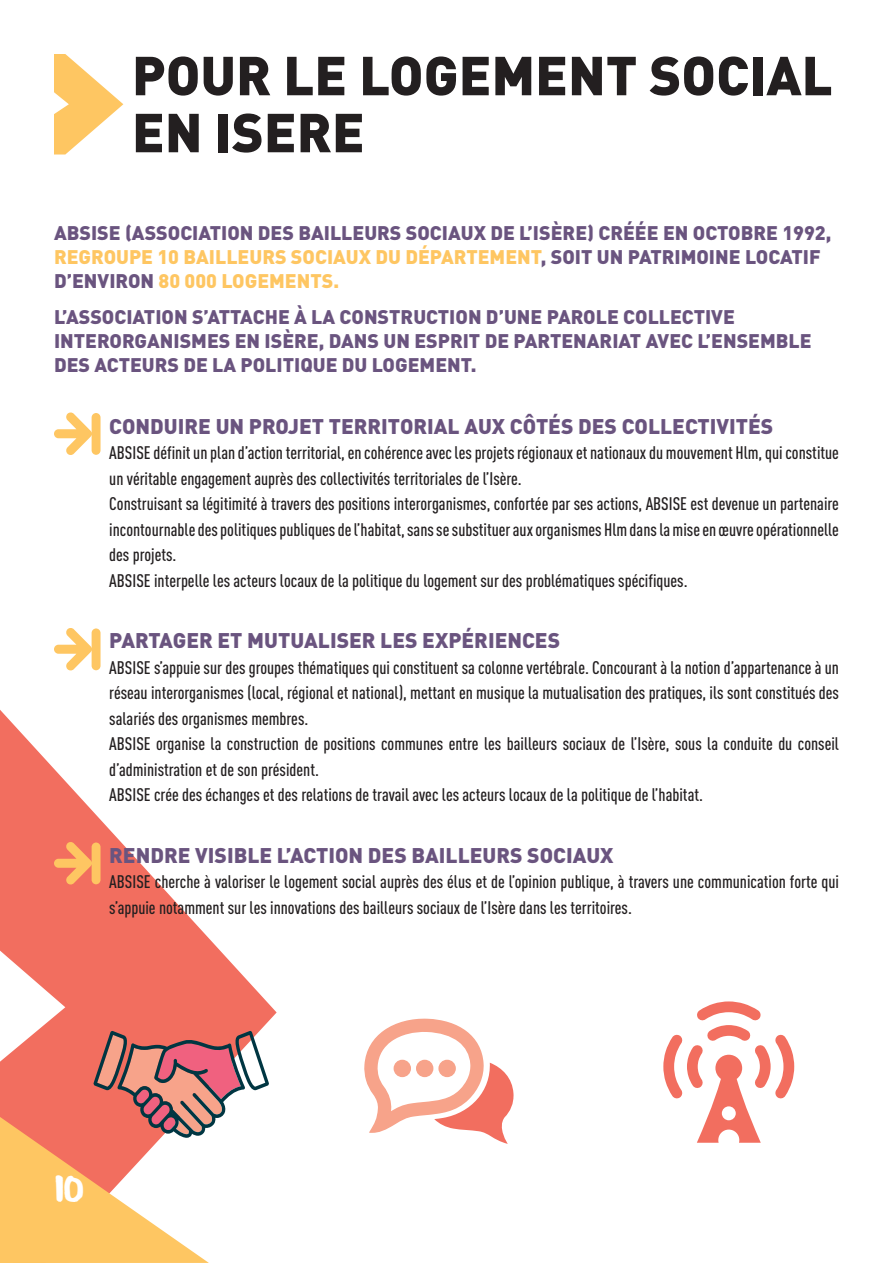
<style>
.page{position:relative;width:893px;height:1263px;background:#fff}
.page>*{position:absolute;margin:0;border:0;box-sizing:border-box;transform-origin:0 0}
.t1{font:900 54px/57px "DIN Pro";color:#231f20}
.t2{font:28.5px "From Where You Are";color:#fff}
.TITRE_VIOLET{font:900 21px "DIN Pro";color:#6a547f}
.TITRE_VIOLET-2{font:900 19.5px/24px "DIN Pro";color:#6a547f}
.Paragraphe_noir{font:500 condensed 18px/25.5px "DIN Pro";color:#231f20}
.s1{color:#fec662}
</style>
<div class="page">
<svg style="left:0;top:710px;width:277px;height:321px"></svg>
<svg style="left:54px;top:54px;width:69px;height:100px"></svg>
<svg style="left:54px;top:412px;width:47px;height:43px"></svg>
<svg style="left:54px;top:628px;width:47px;height:43px"></svg>
<svg style="left:54px;top:841px;width:47px;height:44px;background:#f89a60"></svg>
<svg style="left:0;top:1031px;width:269px;height:232px"></svg>
<svg style="left:364px;top:1018px;width:150px;height:126px"></svg>
<svg style="left:663px;top:1001px;width:131px;height:142px"></svg>
<p class="t1" style="left:132px;top:40px;width:702px">POUR LE LOGEMENT SOCIAL<br>EN ISERE</p>
<p class="TITRE_VIOLET-2" style="left:54px;top:219px;width:779px">ABSISE (ASSOCIATION DES BAILLEURS SOCIAUX DE L’ISÈRE) CRÉÉE EN OCTOBRE 1992,<br><span class="s1">REGROUPE 10 BAILLEURS SOCIAUX DU DÉPARTEMENT</span>, SOIT UN PATRIMOINE LOCATIF<br>D’ENVIRON <span class="s1">80 000 LOGEMENTS.</span></p>
<p class="TITRE_VIOLET-2" style="left:54px;top:303px;width:759px">L’ASSOCIATION S’ATTACHE À LA CONSTRUCTION D’UNE PAROLE COLLECTIVE<br>INTERORGANISMES EN ISÈRE, DANS UN ESPRIT DE PARTENARIAT AVEC L’ENSEMBLE<br>DES ACTEURS DE LA POLITIQUE DU LOGEMENT.</p>
<p class="TITRE_VIOLET" style="left:109px;top:408px;width:666px">CONDUIRE UN PROJET TERRITORIAL AUX CÔTÉS DES COLLECTIVITÉS</p>
<p class="Paragraphe_noir" style="left:109px;top:439px;width:731px">ABSISE définit un plan d’action territorial, en cohérence avec les projets régionaux et nationaux du mouvement Hlm, qui constitue un véritable engagement auprès des collectivités territoriales de l’Isère.</p>
<p class="Paragraphe_noir" style="left:109px;top:490px;width:731px;text-align:justify">Construisant sa légitimité à travers des positions interorganismes, confortée par ses actions, ABSISE est devenue un partenaire incontournable des politiques publiques de l’habitat, sans se substituer aux organismes Hlm dans la mise en œuvre opérationnelle des projets.</p>
<p class="Paragraphe_noir" style="left:109px;top:566px;width:580px">ABSISE interpelle les acteurs locaux de la politique du logement sur des problématiques spécifiques.</p>
<p class="TITRE_VIOLET" style="left:109px;top:623px;width:452px">PARTAGER ET MUTUALISER LES EXPÉRIENCES</p>
<p class="Paragraphe_noir" style="left:109px;top:653px;width:731px;text-align:justify">ABSISE s’appuie sur des groupes thématiques qui constituent sa colonne vertébrale. Concourant à la notion d’appartenance à un réseau interorganismes (local, régional et national), mettant en musique la mutualisation des pratiques, ils sont constitués des salariés des organismes membres.</p>
<p class="Paragraphe_noir" style="left:109px;top:730px;width:731px">ABSISE organise la construction de positions communes entre les bailleurs sociaux de l’Isère, sous la conduite du conseil d’administration et de son président.</p>
<p class="Paragraphe_noir" style="left:109px;top:781px;width:595px">ABSISE crée des échanges et des relations de travail avec les acteurs locaux de la politique de l’habitat.</p>
<p class="TITRE_VIOLET" style="left:109px;top:837px;width:506px">RENDRE VISIBLE L’ACTION DES BAILLEURS SOCIAUX</p>
<p class="Paragraphe_noir" style="left:109px;top:868px;width:731px">ABSISE cherche à valoriser le logement social auprès des élus et de l’opinion publique, à travers une communication forte qui s’appuie notamment sur les innovations des bailleurs sociaux de l’Isère dans les territoires.</p>
<h2 class="t2" style="left:54px;top:1176px;width:31px">10</h2>
</div>
